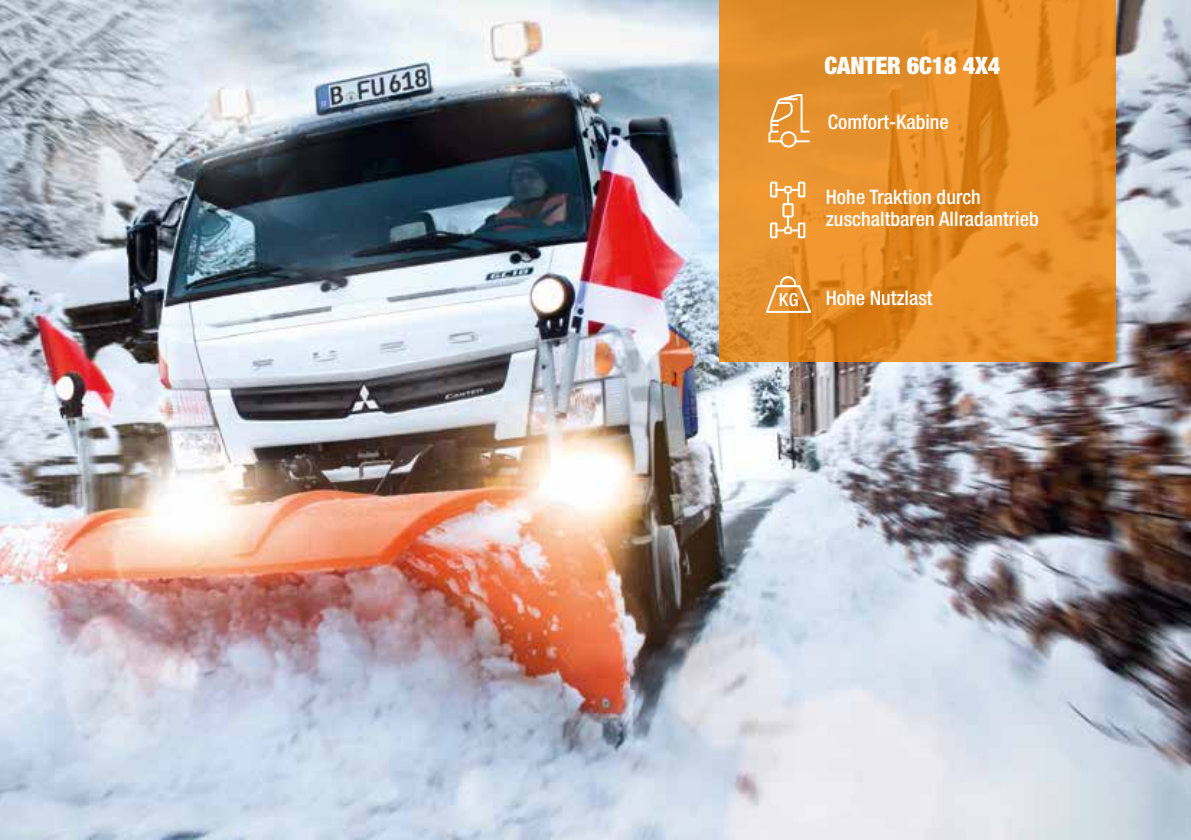
<style>
.page{position:relative;width:1191px;height:840px;background:#fff}
.page>*{position:absolute;margin:0;border:0;box-sizing:border-box;transform-origin:0 0}
.t1{font:900 condensed 24px "Helvetica Neue LT Std";letter-spacing:-.005em;color:#fff}
.t2{font:500 condensed 20px/22px "Helvetica Neue LT Std";letter-spacing:.005em;color:#fff}
.t3{font:500 condensed 18px "Helvetica Neue LT Std";color:#fff}
</style>
<div class="page">
<img style="left:0;top:0;width:1191px;height:839px">
<svg style="left:719px;top:0;width:397px;height:361px;background:#e48d28"></svg>
<div style="left:770px;top:181px;width:7px;height:16px;border:2px solid #fff"></div>
<div style="left:770px;top:222px;width:7px;height:16px;border:2px solid #fff"></div>
<div style="left:798px;top:181px;width:7px;height:16px;border:2px solid #fff"></div>
<div style="left:798px;top:222px;width:7px;height:16px;border:2px solid #fff"></div>
<div style="left:784px;top:186px;width:7px;height:7px;border:2px solid #fff"></div>
<div style="left:784px;top:226px;width:7px;height:8px;border:2px solid #fff"></div>
<div style="left:782px;top:203px;width:11px;height:14px;border:2px solid #fff"></div>
<svg style="left:777px;top:217px;width:21px;height:14px"></svg>
<svg style="left:775px;top:189px;width:24px;height:15px"></svg>
<svg style="left:768px;top:94px;width:42px;height:54px;background:#eaa95b"></svg>
<svg style="left:764px;top:275px;width:49px;height:39px;background:#e69c46"></svg>
<p class="t1" style="left:824px;top:51px;width:177px">CANTER 6C18 4X4</p>
<p class="t2" style="left:828px;top:110px;width:122px">Comfort-Kabine</p>
<p class="t2" style="left:825px;top:186px;width:214px">Hohe Traktion durch zuschaltbaren Allradantrieb</p>
<p class="t3" style="left:778px;top:288px;width:21px">KG</p>
<p class="t2" style="left:825px;top:286px;width:108px">Hohe Nutzlast</p>
</div>
